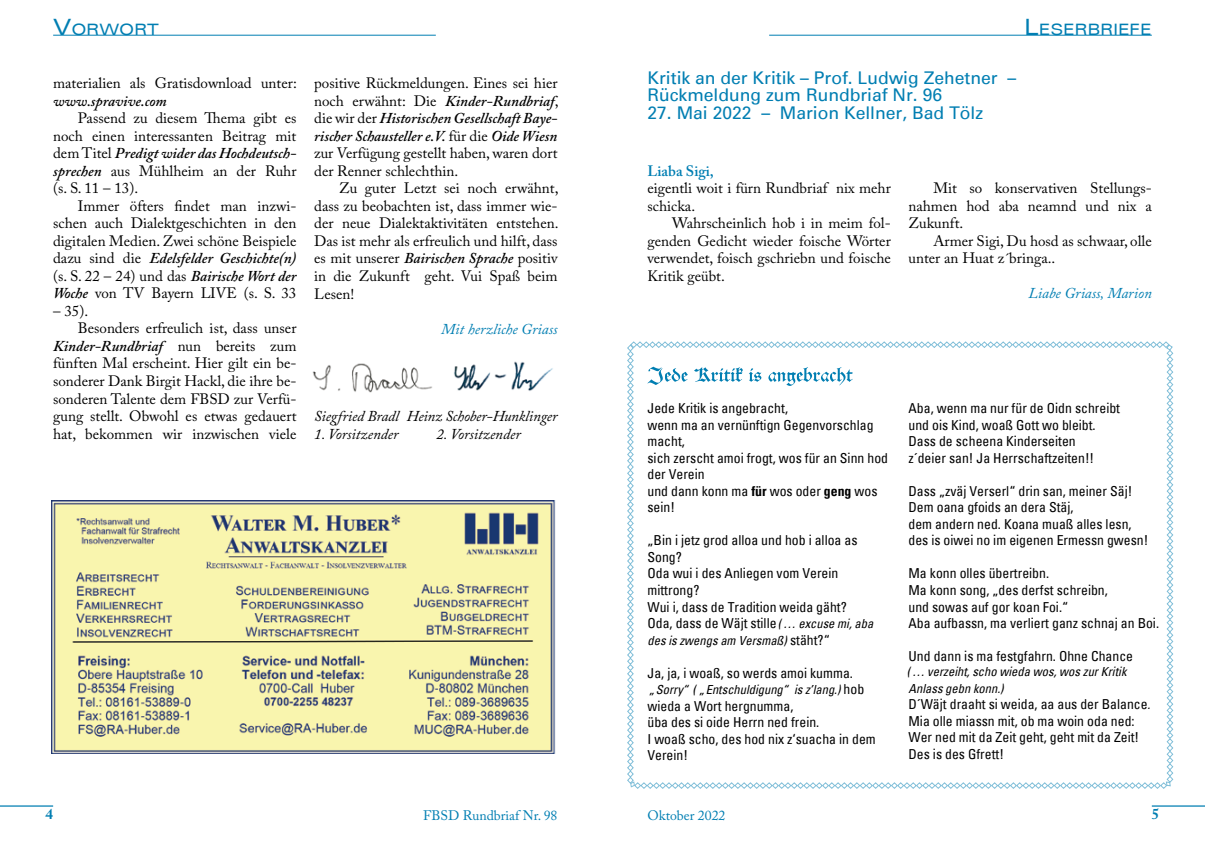
<style>
.page{position:relative;width:1205px;height:851px;background:#fff}
.page>*{position:absolute;margin:0;border:0;box-sizing:border-box;transform-origin:0 0}
.t1{font:17.5px/17.5px "Univers";color:#007eb2}
.t2{font:expanded 15.75px "Univers";color:#007eb2}
.t3{font:15px/17.5px "Adobe Caslon Pro";color:#000;text-align:justify}
.t4{font:italic 15px "Adobe Caslon Pro";letter-spacing:-.01em;color:#000}
.t5{font:italic 600 15px "Adobe Caslon Pro";color:#000}
.t6{font:italic 15px "Adobe Caslon Pro";color:#007eb2}
.t7{font:600 15px "Adobe Caslon Pro";color:#007eb2}
.t8{font:700 15px "Adobe Caslon Pro";color:#007eb2}
.t9{font:condensed 13.75px/16.5px "Univers";color:#000}
.t10{font:13.75px "Adobe Caslon Pro";color:#007eb2}
.t11{font:italic condensed 12.5px/16.5px "Univers";color:#000}
.s1{font-size:22.5px}
.s2{font-weight:600;font-style:italic}
.s3{font-weight:400;font-style:normal}
.s4{font-weight:700}
.s5{font-style:italic;font-size:12.5px}
.s6{font-style:normal;font-size:13.75px}
</style>
<div class="page">
<hr style="left:0;top:805px;width:53px;height:1px;background:#007eb2">
<hr style="left:1152px;top:805px;width:53px;height:1px;background:#007eb2">
<hr style="left:769px;top:35px;width:383px;height:1px;background:#007eb2">
<img style="left:52px;top:500px;width:504px;height:253px">
<svg style="left:627px;top:341px;width:546px;height:448px"></svg>
<img style="left:454px;top:361px;width:99px;height:30px">
<img style="left:312px;top:363px;width:120px;height:30px">
<hr style="left:53px;top:35px;width:383px;height:1px;background:#007eb2">
<p class="t2" style="left:53px;top:20px;width:107px"><span class="s1">V</span>ORWORT</p>
<p class="t3" style="left:53px;top:74px;width:245px">materialien als Gratisdownload unter:</p>
<p class="t5" style="left:53px;top:92px;width:115px">www.spravive.com</p>
<p class="t3" style="left:53px;top:109px;width:245px;text-indent:25px">Passend zu diesem Thema gibt es noch einen interessanten Beitrag mit dem Titel <span class="s2">Predigt wider das Hochdeutsch&shy;sprechen</span> aus Mühlheim an der Ruhr (s. S. 11 – 13).</p>
<p class="t3" style="left:53px;top:197px;width:245px;text-indent:25px">Immer öfters findet man inzwi&shy;schen auch Dialektgeschichten in den digitalen Medien. Zwei schöne Beispiele dazu sind die <span class="s2">Edelsfelder Geschichte(n) </span>(s. S. 22 – 24) und das <span class="s2">Bairische Wort der Woche</span> von TV Bayern LIVE (s. S. 33</p>
<p class="t3" style="left:53px;top:302px;width:37px">– 35).</p>
<p class="t3" style="left:78px;top:319px;width:220px">Besonders erfreulich ist, dass unser</p>
<p class="t5" style="left:53px;top:337px;width:245px">Kinder-Rundbriaf <span class="s3">nun bereits zum</span></p>
<p class="t3" style="left:53px;top:354px;width:245px">fünften Mal erscheint. Hier gilt ein be-</p>
<p class="t3" style="left:53px;top:372px;width:245px">sonderer Dank Birgit Hackl, die ihre be-</p>
<p class="t3" style="left:53px;top:389px;width:245px">sonderen Talente dem FBSD zur Verfü-</p>
<p class="t3" style="left:53px;top:407px;width:245px">gung stellt. Obwohl es etwas gedauert</p>
<p class="t3" style="left:53px;top:424px;width:245px">hat, bekommen wir inzwischen viele</p>
<p class="t3" style="left:314px;top:74px;width:246px">positive Rückmeldungen. Eines sei hier noch erwähnt: Die <span class="s2">Kinder-Rundbriaf</span>, die wir der <span class="s2">Historischen Gesellschaft Baye&shy;rischer Schausteller e.V.</span> für die <span class="s2">Oide Wiesn </span>zur Verfügung gestellt haben, waren dort der Renner schlechthin.</p>
<p class="t3" style="left:314px;top:179px;width:246px;text-indent:25px">Zu guter Letzt sei noch erwähnt, dass zu beobachten ist, dass immer wie&shy;der neue Dialektaktivitäten entstehen.<br>Das ist mehr als erfreulich und hilft, dass es mit unserer <span class="s2">Bairischen Sprache</span> positiv in die Zukunft geht. Vui Spaß beim Lesen!</p>
<p class="t6" style="left:441px;top:319px;width:118px">Mit herzliche Griass</p>
<p class="t4" style="left:314px;top:407px;width:245px">Siegfried Bradl Heinz Schober-Hunklinger</p>
<p class="t4" style="left:314px;top:424px;width:86px">1. Vorsitzender</p>
<p class="t4" style="left:436px;top:424px;width:86px">2. Vorsitzender</p>
<p class="t2" style="left:1023px;top:20px;width:130px"><span class="s1">L</span>ESERBRIEFE</p>
<p class="t1" style="left:647px;top:69px;width:370px">Kritik an der Kritik – Prof. Ludwig Zehetner –<br>Rückmeldung zum Rundbriaf Nr. 96</p>
<p class="t1" style="left:647px;top:104px;width:337px">27. Mai 2022 – Marion Kellner, Bad Tölz</p>
<p class="t7" style="left:647px;top:162px;width:68px">Liaba Sigi,</p>
<p class="t3" style="left:647px;top:179px;width:245px">eigentli woit i fürn Rundbriaf nix mehr schicka.</p>
<p class="t3" style="left:647px;top:214px;width:245px;text-indent:25px">Wahrscheinlich hob i in meim fol&shy;genden Gedicht wieder foische Wörter verwendet, foisch gschriebn und foische Kritik geübt.</p>
<p class="t3" style="left:908px;top:179px;width:245px;text-indent:25px">Mit so konservativen Stellungs&shy;nahmen hod aba neamnd und nix a Zukunft.</p>
<p class="t3" style="left:908px;top:232px;width:245px;text-indent:25px">Armer Sigi, Du hosd as schwaar, olle unter an Huat z´bringa..</p>
<p class="t6" style="left:1028px;top:284px;width:125px">Liabe Griass, Marion</p>
<p class="t9" style="left:647px;top:400px;width:242px">Jede Kritik is angebracht,<br>wenn ma an vernünftign Gegenvorschlag macht,<br>sich zerscht amoi frogt, wos für an Sinn hod der Verein<br>und dann konn ma <span class="s4">für</span> wos oder <span class="s4">geng</span> wos sein!</p>
<p class="t9" style="left:647px;top:532px;width:227px">„Bin i jetz grod alloa und hob i alloa as<br>Song?<br>Oda wui i des Anliegen vom Verein mittrong?<br>Wui i, dass de Tradition weida gäht?<br>Oda, dass de Wäjt stille <span class="s5">(… excuse mi, aba</span></p>
<p class="t11" style="left:647px;top:631px;width:184px">des is zwengs am Versmaß) <span class="s6">stäht?“</span></p>
<p class="t9" style="left:647px;top:664px;width:207px">Ja, ja, i woaß, so werds amoi kumma.</p>
<p class="t11" style="left:647px;top:681px;width:218px">„ Sorry “ („ Entschuldigung “ is z’lang.) <span class="s6">hob</span></p>
<p class="t9" style="left:647px;top:697px;width:230px">wieda a Wort hergnumma,<br>üba des si oide Herrn ned frein.<br>I woaß scho, des hod nix z‘suacha in dem<br>Verein!</p>
<p class="t9" style="left:908px;top:400px;width:213px">Aba, wenn ma nur für de Oidn schreibt und ois Kind, woaß Gott wo bleibt.<br>Dass de scheena Kinderseiten<br>z´deier san! Ja Herrschaftzeiten!!</p>
<p class="t9" style="left:908px;top:482px;width:241px">Dass „zväj Verserl“ drin san, meiner Säj!<br>Dem oana gfoids an dera Stäj,<br>dem andern ned. Koana muaß alles lesn, des is oiwei no im eigenen Ermessn gwesn!</p>
<p class="t9" style="left:908px;top:565px;width:252px">Ma konn olles übertreibn.<br>Ma konn song, „des derfst schreibn,<br>und sowas auf gor koan Foi.“<br>Aba aufbassn, ma verliert ganz schnaj an Boi.</p>
<p class="t9" style="left:908px;top:647px;width:226px">Und dann is ma festgfahrn. Ohne Chance</p>
<p class="t11" style="left:908px;top:663px;width:219px">(… verzeiht, scho wieda wos, wos zur Kritik<br>Anlass gebn konn.)</p>
<p class="t9" style="left:908px;top:695px;width:243px">D´Wäjt draaht si weida, aa aus der Balance<span class="s5">.<br></span>Mia olle miassn mit, ob ma woin oda ned:<br>Wer ned mit da Zeit geht, geht mit da Zeit!<br>Des is des Gfrett!</p>
<p class="t8" style="left:46px;top:805px;width:9px">4</p>
<p class="t10" style="left:423px;top:807px;width:136px">FBSD Rundbriaf Nr. 98</p>
<p class="t10" style="left:647px;top:807px;width:79px">Oktober 2022</p>
<p class="t8" style="left:1152px;top:805px;width:9px">5</p>
</div>
